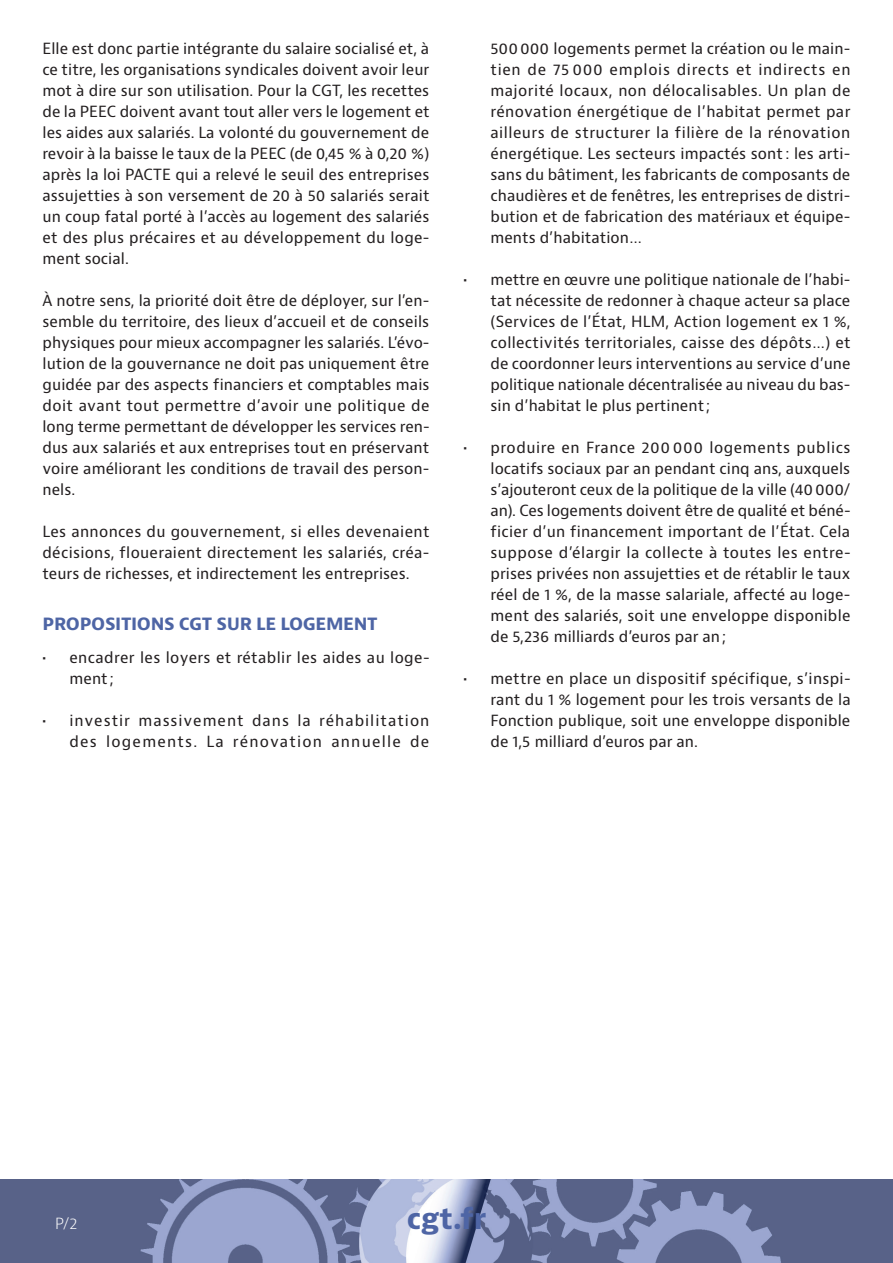
<style>
.page{position:relative;width:893px;height:1263px;background:#fff}
.page>*{position:absolute;margin:0;border:0;box-sizing:border-box;transform-origin:0 0}
.t1{font:700 28.5px "Bernina Sans";color:#4e65a5}
.t2{font:700 18px "Bernina Sans";letter-spacing:-.02em;color:#4e65a5}
.t3{font:15px/21px "Bernino Sans";letter-spacing:.005em;color:#231f20;text-align:justify}
.t4{font:15px/21px "Bernino Sans";letter-spacing:.07em;color:#231f20;text-align:right}
.t5{font:15px/21px "Bernino Sans";letter-spacing:.025em;color:#231f20}
.t6{font:300 15px "Bernina Sans";color:#fff}
</style>
<div class="page">
<img style="left:0;top:1180px;width:893px;height:83px">
<p class="t3" style="left:43px;top:38px;width:389px">Elle est donc partie intégrante du salaire socialisé et, à ce titre, les organisations syndicales doivent avoir leur mot à dire sur son utilisation. Pour la CGT, les recettes de la PEEC doivent avant tout aller vers le logement et les aides aux salariés. La volonté du gouvernement de revoir à la baisse le taux de la PEEC (de 0,45 % à 0,20 %) après la loi PACTE qui a relevé le seuil des entreprises assujetties à son versement de 20 à 50 salariés serait un coup fatal porté à l’accès au logement des salariés et des plus précaires et au développement du loge&shy;ment social.</p>
<p class="t3" style="left:43px;top:290px;width:389px">À notre sens, la priorité doit être de déployer, sur l’en&shy;semble du territoire, des lieux d’accueil et de conseils physiques pour mieux accompagner les salariés. L’évo&shy;lution de la gouvernance ne doit pas uniquement être guidée par des aspects financiers et comptables mais doit avant tout permettre d’avoir une politique de long terme permettant de développer les services ren&shy;dus aux salariés et aux entreprises tout en préservant voire améliorant les conditions de travail des person&shy;nels.</p>
<p class="t3" style="left:43px;top:521px;width:389px">Les annonces du gouvernement, si elles devenaient décisions, floueraient directement les salariés, créa&shy;teurs de richesses, et indirectement les entreprises.</p>
<p class="t2" style="left:43px;top:612px;width:337px">PROPOSITIONS CGT SUR LE LOGEMENT</p>
<p class="t5" style="left:70px;top:647px;width:362px;text-indent:-27px">• encadrer les loyers et rétablir les aides au loge&shy;ment ;</p>
<p class="t4" style="left:43px;top:710px;width:388px">• investir massivement dans la réhabilitation des logements. La rénovation annuelle de</p>
<p class="t3" style="left:490px;top:38px;width:362px">500000 logements permet la création ou le main&shy;tien de 75 000 emplois directs et indirects en majorité locaux, non délocalisables. Un plan de rénovation énergétique de l’habitat permet par ailleurs de structurer la filière de la rénovation énergétique. Les secteurs impactés sont : les arti&shy;sans du bâtiment, les fabricants de composants de chaudières et de fenêtres, les entreprises de distri&shy;bution et de fabrication des matériaux et équipe&shy;ments d’habitation…</p>
<p class="t3" style="left:490px;top:269px;width:362px;text-indent:-27px">• mettre en œuvre une politique nationale de l’habi&shy;tat nécessite de redonner à chaque acteur sa place (Services de l’État, HLM, Action logement ex 1 %, collectivités territoriales, caisse des dépôts…) et de coordonner leurs interventions au service d’une politique nationale décentralisée au niveau du bas&shy;sin d’habitat le plus pertinent ;</p>
<p class="t3" style="left:490px;top:437px;width:362px;text-indent:-27px">• produire en France 200 000 logements publics locatifs sociaux par an pendant cinq ans, auxquels s’ajouteront ceux de la politique de la ville (40000/ an). Ces logements doivent être de qualité et béné&shy;ficier d’un financement important de l’État. Cela suppose d’élargir la collecte à toutes les entre&shy;prises privées non assujetties et de rétablir le taux réel de 1 %, de la masse salariale, affecté au loge&shy;ment des salariés, soit une enveloppe disponible de 5,236 milliards d’euros par an;</p>
<p class="t3" style="left:490px;top:668px;width:362px;text-indent:-27px">• mettre en place un dispositif spécifique, s’inspi&shy;rant du 1 % logement pour les trois versants de la Fonction publique, soit une enveloppe disponible de 1,5 milliard d’euros par an.</p>
<p class="t6" style="left:55px;top:1213px;width:24px">P/2</p>
<h1 class="t1" style="left:407px;top:1200px;width:81px">cgt.fr</h1>
</div>
